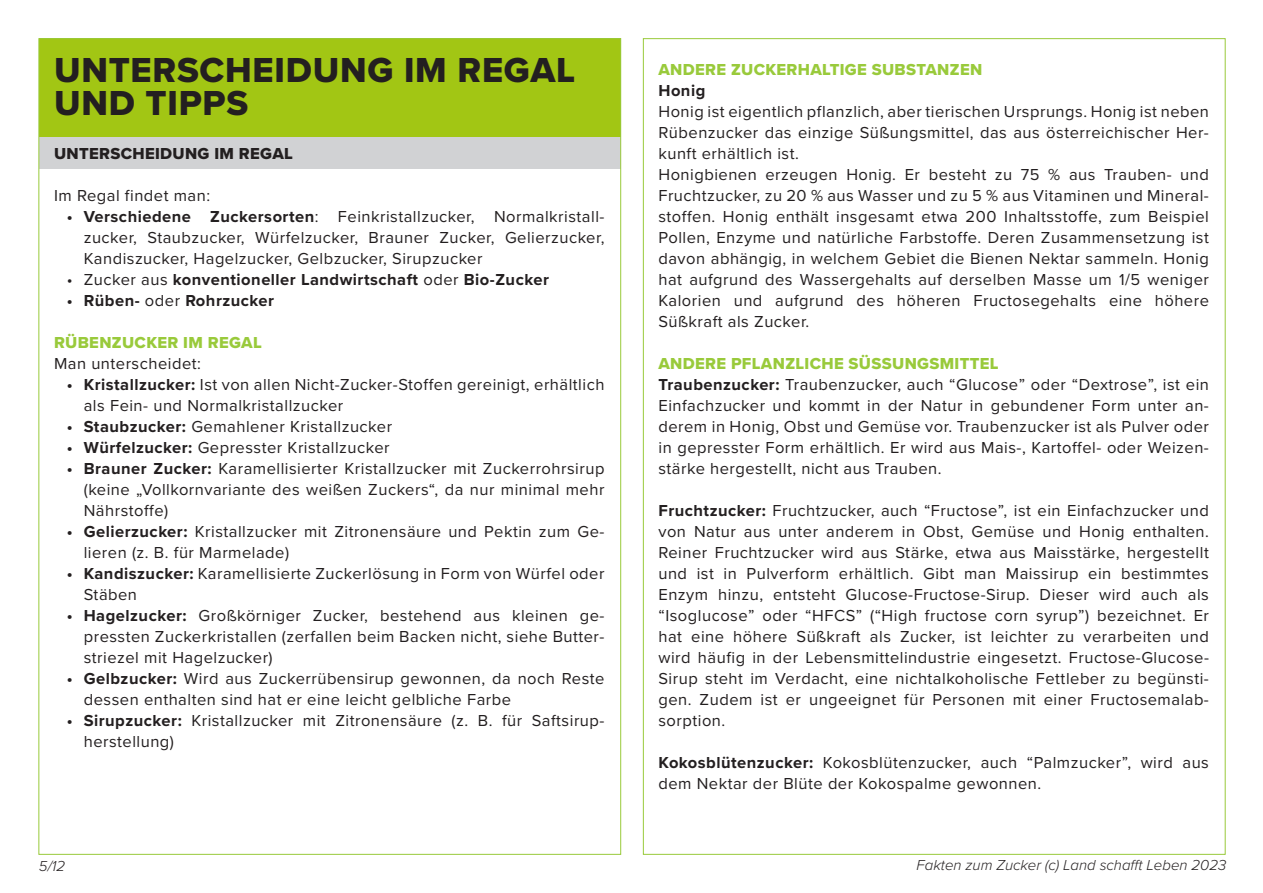
<style>
.page{position:relative;width:1263px;height:893px;background:#fff}
.page>*{position:absolute;margin:0;border:0;box-sizing:border-box;transform-origin:0 0}
.overhead{font:36px/33px "Proxima Nova Extrabld";letter-spacing:.02em;color:#231f20}
.Fließtext1{font:16.5px/21px "Proxima Nova";letter-spacing:.03em;color:#231f20;text-align:justify}
.Fließtext1-2{font:700 16.5px "Proxima Nova";letter-spacing:.03em;color:#231f20}
.head_gruen1{font:16.5px "Proxima Nova Extrabld";letter-spacing:.02em;color:#99ca3b}
.head_grau_1{font:16.5px "Proxima Nova Extrabld";letter-spacing:.02em;color:#231f20}
.t1{font:italic 300 15px "Proxima Nova";color:#231f20}
.s1{font-weight:700}
.s2{font-weight:400}
</style>
<div class="page">
<div style="left:39px;top:39px;width:581px;height:99px;background:#a2c614"></div>
<div style="left:39px;top:137px;width:581px;height:32px;background:#d1d2d4"></div>
<p class="overhead" style="left:54px;top:56px;width:523px">UNTERSCHEIDUNG IM REGAL<br>UND TIPPS</p>
<p class="head_grau_1" style="left:54px;top:144px;width:240px">UNTERSCHEIDUNG IM REGAL</p>
<p class="Fließtext1" style="left:54px;top:185px;width:158px">Im Regal findet man:</p>
<p class="Fließtext1" style="left:84px;top:206px;width:522px;text-indent:-17px"><span class="s1">• Verschiedene Zuckersorten</span>: Feinkristallzucker, Normalkristall&shy;zucker, Staubzucker, Würfelzucker, Brauner Zucker, Gelierzucker, Kandiszucker, Hagelzucker, Gelbzucker, Sirupzucker</p>
<p class="Fließtext1-2" style="left:67px;top:270px;width:484px"><span class="s2">• Zucker aus</span> konventioneller Landwirtschaft <span class="s2">oder</span> Bio-Zucker</p>
<p class="Fließtext1-2" style="left:67px;top:291px;width:209px">• Rüben- <span class="s2">oder</span> Rohrzucker</p>
<p class="head_gruen1" style="left:54px;top:333px;width:209px">RÜBENZUCKER IM REGAL</p>
<p class="Fließtext1" style="left:54px;top:353px;width:148px">Man unterscheidet:</p>
<p class="Fließtext1" style="left:84px;top:374px;width:522px;text-indent:-17px"><span class="s1">• Kristallzucker:</span> Ist von allen Nicht-Zucker-Stoffen gereinigt, erhältlich als Fein- und Normalkristallzucker</p>
<p class="Fließtext1" style="left:67px;top:416px;width:327px"><span class="s1">• Staubzucker:</span> Gemahlener Kristallzucker</p>
<p class="Fließtext1" style="left:67px;top:437px;width:324px"><span class="s1">• Würfelzucker:</span> Gepresster Kristallzucker</p>
<p class="Fließtext1" style="left:84px;top:458px;width:522px;text-indent:-17px"><span class="s1">• Brauner Zucker:</span> Karamellisierter Kristallzucker mit Zuckerrohrsirup (keine „Vollkornvariante des weißen Zuckers“, da nur minimal mehr Nährstoffe)</p>
<p class="Fließtext1" style="left:84px;top:521px;width:522px;text-indent:-17px"><span class="s1">• Gelierzucker:</span> Kristallzucker mit Zitronensäure und Pektin zum Ge&shy;lieren (z. B. für Marmelade)</p>
<p class="Fließtext1" style="left:84px;top:563px;width:522px;text-indent:-17px"><span class="s1">• Kandiszucker:</span> Karamellisierte Zuckerlösung in Form von Würfel oder<br>Stäben</p>
<p class="Fließtext1" style="left:84px;top:605px;width:522px;text-indent:-17px"><span class="s1">• Hagelzucker:</span> Großkörniger Zucker, bestehend aus kleinen ge&shy;pressten Zuckerkristallen (zerfallen beim Backen nicht, siehe Butter&shy;striezel mit Hagelzucker)</p>
<p class="Fließtext1" style="left:84px;top:668px;width:522px;text-indent:-17px"><span class="s1">• Gelbzucker:</span> Wird aus Zuckerrübensirup gewonnen, da noch Reste dessen enthalten sind hat er eine leicht gelbliche Farbe</p>
<p class="Fließtext1" style="left:84px;top:710px;width:522px;text-indent:-17px"><span class="s1">• Sirupzucker:</span> Kristallzucker mit Zitronensäure (z. B. für Saftsirup&shy;herstellung)</p>
<p class="head_gruen1" style="left:658px;top:60px;width:325px">ANDERE ZUCKERHALTIGE SUBSTANZEN</p>
<p class="Fließtext1-2" style="left:658px;top:81px;width:48px">Honig</p>
<p class="Fließtext1" style="left:658px;top:101px;width:552px">Honig ist eigentlich pflanzlich, aber tierischen Ursprungs. Honig ist neben Rübenzucker das einzige Süßungsmittel, das aus österreichischer Her&shy;kunft erhältlich ist.</p>
<p class="Fließtext1" style="left:658px;top:164px;width:552px">Honigbienen erzeugen Honig. Er besteht zu 75 % aus Trauben- und Fruchtzucker, zu 20 % aus Wasser und zu 5 % aus Vitaminen und Mineral&shy;stoffen. Honig enthält insgesamt etwa 200 Inhaltsstoffe, zum Beispiel Pollen, Enzyme und natürliche Farbstoffe. Deren Zusammensetzung ist davon abhängig, in welchem Gebiet die Bienen Nektar sammeln. Honig hat aufgrund des Wassergehalts auf derselben Masse um 1/5 weniger Kalorien und aufgrund des höheren Fructosegehalts eine höhere Süßkraft als Zucker.</p>
<p class="head_gruen1" style="left:658px;top:354px;width:342px">ANDERE PFLANZLICHE SÜSSUNGSMITTEL</p>
<p class="Fließtext1" style="left:658px;top:374px;width:552px"><span class="s1">Traubenzucker:</span> Traubenzucker, auch “Glucose” oder “Dextrose”, ist ein Einfachzucker und kommt in der Natur in gebundener Form unter an&shy;derem in Honig, Obst und Gemüse vor. Traubenzucker ist als Pulver oder in gepresster Form erhältlich. Er wird aus Mais-, Kartoffel- oder Weizen&shy;stärke hergestellt, nicht aus Trauben.</p>
<p class="Fließtext1" style="left:658px;top:500px;width:552px"><span class="s1">Fruchtzucker:</span> Fruchtzucker, auch “Fructose”, ist ein Einfachzucker und von Natur aus unter anderem in Obst, Gemüse und Honig enthalten.<br>Reiner Fruchtzucker wird aus Stärke, etwa aus Maisstärke, hergestellt und ist in Pulverform erhältlich. Gibt man Maissirup ein bestimmtes Enzym hinzu, entsteht Glucose-Fructose-Sirup. Dieser wird auch als “Isoglucose” oder “HFCS” (“High fructose corn syrup”) bezeichnet. Er hat eine höhere Süßkraft als Zucker, ist leichter zu verarbeiten und wird häufig in der Lebensmittelindustrie eingesetzt. Fructose-Glucose-Sirup steht im Verdacht, eine nichtalkoholische Fettleber zu begünsti&shy;gen. Zudem ist er ungeeignet für Personen mit einer Fructosemalab&shy;sorption.</p>
<p class="Fließtext1" style="left:658px;top:752px;width:552px"><span class="s1">Kokosblütenzucker:</span> Kokosblütenzucker, auch “Palmzucker”, wird aus dem Nektar der Blüte der Kokospalme gewonnen.</p>
<p class="t1" style="left:39px;top:857px;width:28px">5/12</p>
<p class="t1" style="left:917px;top:856px;width:311px">Fakten zum Zucker (c) Land schafft Leben 2023</p>
</div>
